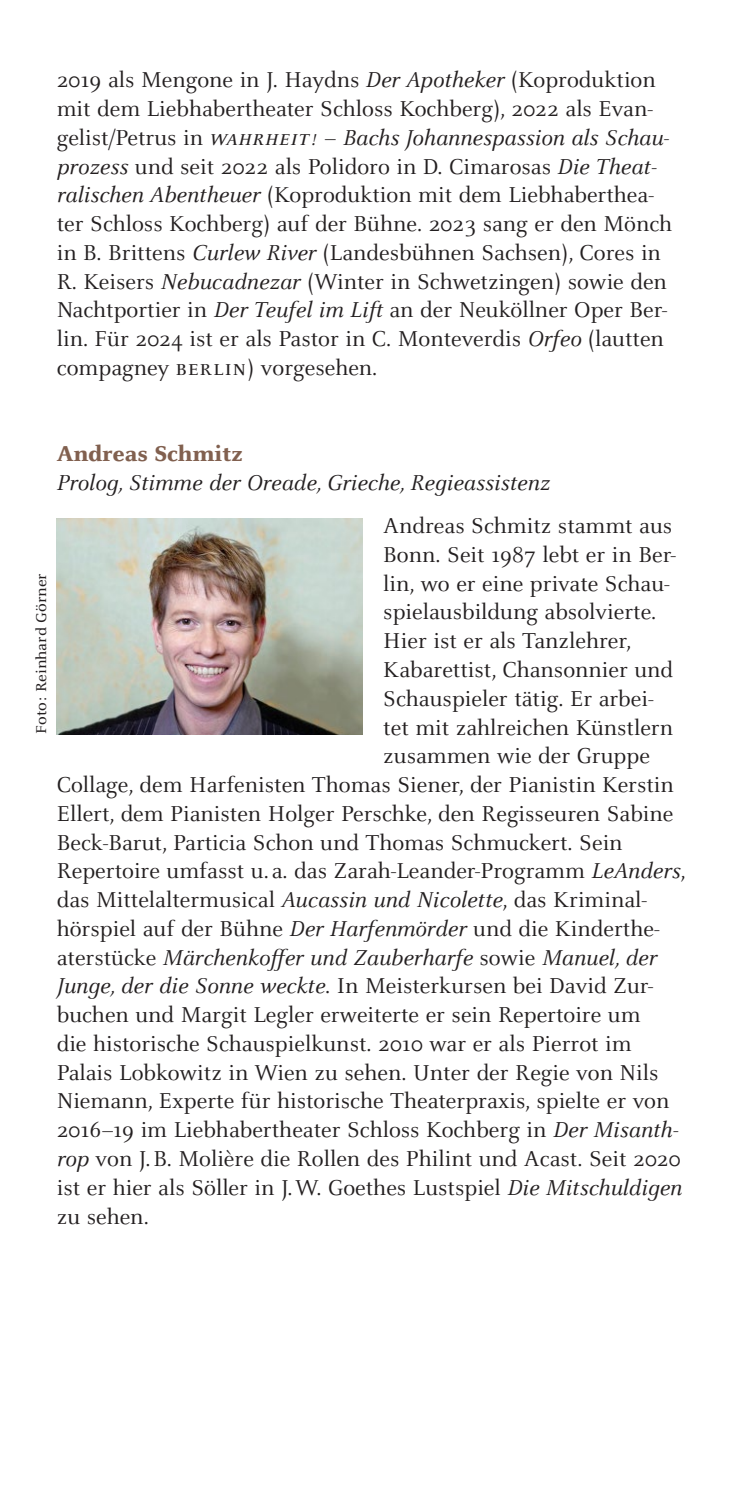
<style>
.page{position:relative;width:745px;height:1489px;background:#fff}
.page>*{position:absolute;margin:0;border:0;box-sizing:border-box;transform-origin:0 0}
.Brot_Absatz_Raster{font:23.75px/28.8px "Celeste Pro";color:#231f20}
.Brot_Absatz_Raster-2{font:italic 23.75px/28.8px "Celeste Pro";color:#231f20}
.Brot_Absatz_Raster-3{font:15px "Celeste Small Text OT";color:#231f20}
.s1{font-style:italic}
.s2{font-weight:800;font-style:normal;color:#81604f}
.s3{font-style:normal}
</style>
<div class="page">
<img style="left:57px;top:519px;width:305px;height:215px">
<p class="Brot_Absatz_Raster" style="left:57px;top:65px;width:616px">2019 als Mengone in J. Haydns <span class="s1">Der Apotheker</span> (Koproduktion mit dem Liebhabertheater Schloss Kochberg), 2022 als Evan&shy;gelist/Petrus in <span class="s1">WAHRHEIT!</span> – <span class="s1">Bachs Johannespassion als Schau&shy;prozess</span> und seit 2022 als Polidoro in D. Cimarosas <span class="s1">Die Theat&shy;ralischen Abentheuer</span> (Koproduktion mit dem Liebhaberthea&shy;ter Schloss Kochberg) auf der Bühne. 2023 sang er den Mönch in B. Brittens <span class="s1">Curlew River</span> (Landesbühnen Sachsen), Cores in R. Keisers <span class="s1">Nebucadnezar</span> (Winter in Schwetzingen) sowie den Nachtportier in <span class="s1">Der Teufel im Lift</span> an der Neuköllner Oper Ber&shy;lin. Für 2024 ist er als Pastor in C. Monteverdis <span class="s1">Orfeo</span> (lautten compagney BERLIN) vorgesehen.</p>
<p class="Brot_Absatz_Raster-3" style="left:33px;top:733px;width:162px;rotate:-90deg">Foto: Reinhard Görner</p>
<p class="Brot_Absatz_Raster-2" style="left:57px;top:439px;width:494px"><span class="s2">Andreas Schmitz<br></span>Prolog, Stimme der Oreade, Grieche, Regieassistenz</p>
<p class="Brot_Absatz_Raster" style="left:383px;top:511px;width:290px">Andreas Schmitz stammt aus</p>
<p class="Brot_Absatz_Raster" style="left:383px;top:540px;width:294px">Bonn. Seit 1987 lebt er in Ber-</p>
<p class="Brot_Absatz_Raster" style="left:383px;top:568px;width:288px">lin, wo er eine private Schau-</p>
<p class="Brot_Absatz_Raster" style="left:383px;top:597px;width:274px">spielausbildung absolvierte.</p>
<p class="Brot_Absatz_Raster" style="left:383px;top:626px;width:249px">Hier ist er als Tanzlehrer,</p>
<p class="Brot_Absatz_Raster" style="left:383px;top:655px;width:291px">Kabarettist, Chansonnier und</p>
<p class="Brot_Absatz_Raster" style="left:383px;top:683px;width:272px">Schauspieler tätig. Er arbei-</p>
<p class="Brot_Absatz_Raster" style="left:383px;top:712px;width:291px">tet mit zahlreichen Künstlern</p>
<p class="Brot_Absatz_Raster" style="left:383px;top:741px;width:268px">zusammen wie der Gruppe</p>
<p class="Brot_Absatz_Raster" style="left:57px;top:770px;width:618px">Collage, dem Harfenisten Thomas Siener, der Pianistin Kerstin</p>
<p class="Brot_Absatz_Raster" style="left:57px;top:798px;width:617px">Ellert, dem Pianisten Holger Perschke, den Regisseuren Sabine</p>
<p class="Brot_Absatz_Raster" style="left:57px;top:827px;width:567px">Beck-Barut, Particia Schon und Thomas Schmuckert. Sein</p>
<p class="Brot_Absatz_Raster" style="left:57px;top:856px;width:630px">Repertoire umfasst u. a. das Zarah-Leander-Programm <span class="s1">LeAnders</span>,</p>
<p class="Brot_Absatz_Raster" style="left:57px;top:885px;width:591px">das Mittelaltermusical <span class="s1">Aucassin und Nicolette</span>, das Kriminal-</p>
<p class="Brot_Absatz_Raster" style="left:57px;top:913px;width:604px">hörspiel auf der Bühne <span class="s1">Der Harfenmörder</span> und die Kinderthe-</p>
<p class="Brot_Absatz_Raster-2" style="left:57px;top:942px;width:601px"><span class="s3">aterstücke</span> Märchenkoffer und Zauberharfe <span class="s3">sowie</span> Manuel, der</p>
<p class="Brot_Absatz_Raster" style="left:57px;top:971px;width:597px"><span class="s1">Junge, der die Sonne weckte</span>. In Meisterkursen bei David Zur-</p>
<p class="Brot_Absatz_Raster" style="left:57px;top:1000px;width:585px">buchen und Margit Legler erweiterte er sein Repertoire um</p>
<p class="Brot_Absatz_Raster" style="left:57px;top:1028px;width:576px">die historische Schauspielkunst. 2010 war er als Pierrot im</p>
<p class="Brot_Absatz_Raster" style="left:57px;top:1057px;width:602px">Palais Lobkowitz in Wien zu sehen. Unter der Regie von Nils</p>
<p class="Brot_Absatz_Raster" style="left:57px;top:1086px;width:613px">Niemann, Experte für historische Theaterpraxis, spielte er von</p>
<p class="Brot_Absatz_Raster" style="left:57px;top:1115px;width:622px">2016–19 im Liebhabertheater Schloss Kochberg in <span class="s1">Der Misanth-</span></p>
<p class="Brot_Absatz_Raster" style="left:57px;top:1143px;width:625px"><span class="s1">rop</span> von J.B. Molière die Rollen des Philint und Acast. Seit 2020</p>
<p class="Brot_Absatz_Raster" style="left:57px;top:1172px;width:626px">ist er hier als Söller in J.W. Goethes Lustspiel <span class="s1">Die Mitschuldigen</span></p>
<p class="Brot_Absatz_Raster" style="left:57px;top:1201px;width:93px">zu sehen.</p>
</div>
